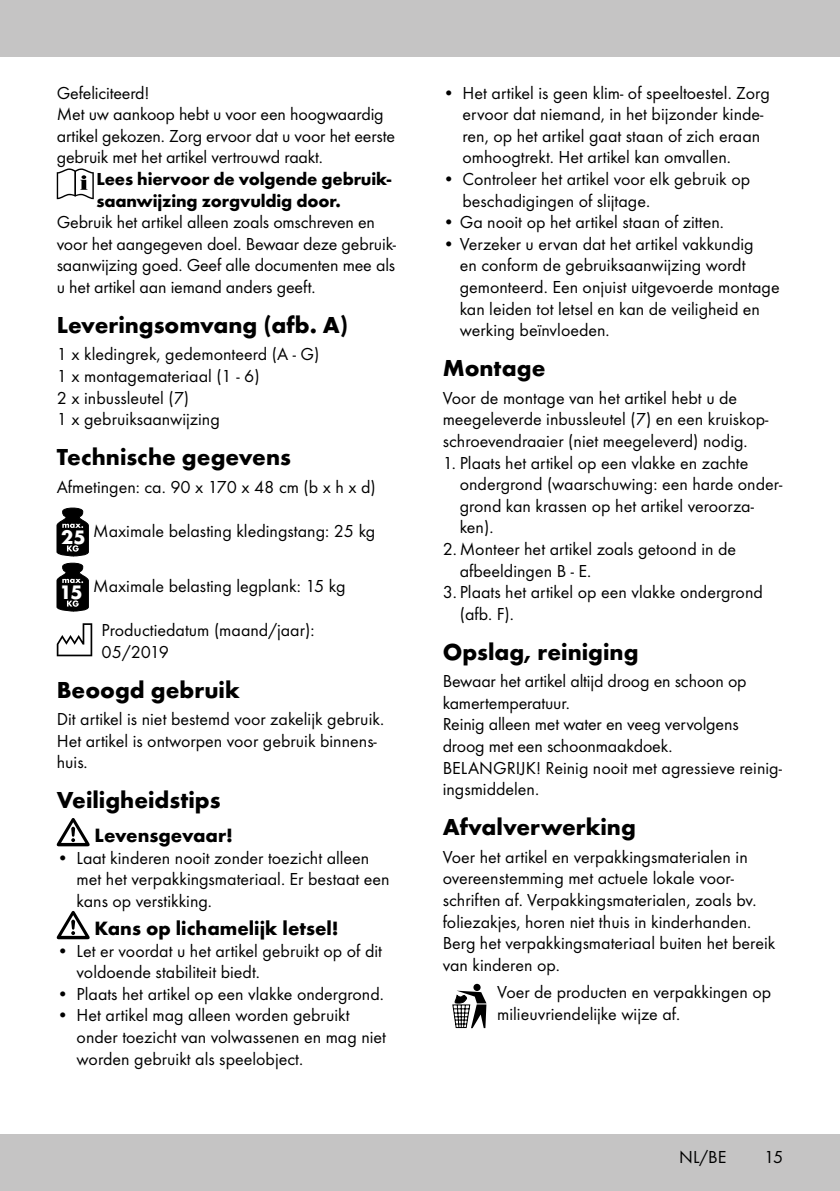
<style>
.page{position:relative;width:840px;height:1191px;background:#fff}
.page>*{position:absolute;margin:0;border:0;box-sizing:border-box;transform-origin:0 0}
.t1{font:700 24px "Futura TOT";color:#000}
.t2{font:700 20px "Futura TOT";color:#000}
.t3{font:18px/21.6px "Futura TOT Boo";color:#000}
.t4{font:700 18px/21.6px "Futura TOT";letter-spacing:-.01em;color:#000}
.s1{font-family:"Futura TOT";font-weight:700;font-size:20.2px;color:#fff}
</style>
<div class="page">
<div style="left:0;top:1134px;width:839px;height:57px;background:#c5c4c4"></div>
<div style="left:0;top:0;width:839px;height:57px;background:#c5c4c4"></div>
<svg style="left:473px;top:983px;width:7px;height:8px"></svg>
<svg style="left:452px;top:990px;width:34px;height:38px"></svg>
<svg style="left:57px;top:168px;width:37px;height:31px"></svg>
<svg style="left:57px;top:508px;width:32px;height:48px"></svg>
<svg style="left:57px;top:563px;width:32px;height:48px"></svg>
<svg style="left:57px;top:623px;width:35px;height:33px"></svg>
<svg style="left:57px;top:818px;width:33px;height:28px"></svg>
<svg style="left:57px;top:911px;width:33px;height:28px"></svg>
<p class="t3" style="left:57px;top:82px;width:339px">Gefeliciteerd!<br>Met uw aankoop hebt u voor een hoogwaardig artikel gekozen. Zorg ervoor dat u voor het eerste gebruik met het artikel vertrouwd raakt.</p>
<p class="t4" style="left:96px;top:168px;width:296px">Lees hiervoor de volgende gebruik&shy;saanwijzing zorgvuldig door.</p>
<p class="t3" style="left:57px;top:211px;width:341px">Gebruik het artikel alleen zoals omschreven en voor het aangegeven doel. Bewaar deze gebruik&shy;saanwijzing goed. Geef alle documenten mee als u het artikel aan iemand anders geeft.</p>
<h1 class="t1" style="left:57px;top:310px;width:293px">Leveringsomvang (afb. A)</h1>
<p class="t3" style="left:57px;top:343px;width:264px">1 x kledingrek, gedemonteerd (A - G)<br>1 x montagemateriaal (1 - 6)<br>2 x inbussleutel (7)<br>1 x gebruiksaanwijzing</p>
<h1 class="t1" style="left:57px;top:442px;width:235px">Technische gegevens</h1>
<p class="t3" style="left:57px;top:476px;width:320px">Afmetingen: ca. 90 x 170 x 48 cm (b x h x d)</p>
<p class="t3" style="left:61px;top:519px;width:315px"><span class="s1">25</span> Maximale belasting kledingstang: 25 kg</p>
<p class="t3" style="left:59px;top:574px;width:287px"><span class="s1">15</span> Maximale belasting legplank: 15 kg</p>
<p class="t3" style="left:101px;top:619px;width:214px">Productiedatum (maand/jaar):<br>05/2019</p>
<h1 class="t1" style="left:57px;top:675px;width:184px">Beoogd gebruik</h1>
<p class="t3" style="left:57px;top:708px;width:329px">Dit artikel is niet bestemd voor zakelijk gebruik.<br>Het artikel is ontworpen voor gebruik binnens&shy;huis.</p>
<h1 class="t1" style="left:57px;top:785px;width:165px">Veiligheidstips</h1>
<p class="t2" style="left:95px;top:823px;width:140px">Levensgevaar!</p>
<p class="t3" style="left:77px;top:846px;width:314px;text-indent:-20px">• Laat kinderen nooit zonder toezicht alleen met het verpakkingsmateriaal. Er bestaat een kans op verstikking.</p>
<p class="t2" style="left:95px;top:916px;width:245px">Kans op lichamelijk letsel!</p>
<p class="t3" style="left:77px;top:939px;width:307px;text-indent:-20px">• Let er voordat u het artikel gebruikt op of dit voldoende stabiliteit biedt.</p>
<p class="t3" style="left:57px;top:983px;width:328px">• Plaats het artikel op een vlakke ondergrond.</p>
<p class="t3" style="left:77px;top:1004px;width:311px;text-indent:-20px">• Het artikel mag alleen worden gebruikt onder toezicht van volwassenen en mag niet worden gebruikt als speelobject.</p>
<p class="t3" style="left:462px;top:82px;width:308px;text-indent:-20px">• Het artikel is geen klim- of speeltoestel. Zorg ervoor dat niemand, in het bijzonder kinde&shy;ren, op het artikel gaat staan of zich eraan omhoogtrekt. Het artikel kan omvallen.</p>
<p class="t3" style="left:462px;top:168px;width:289px;text-indent:-20px">• Controleer het artikel voor elk gebruik op beschadigingen of slijtage.</p>
<p class="t3" style="left:442px;top:211px;width:282px">• Ga nooit op het artikel staan of zitten.</p>
<p class="t3" style="left:459px;top:233px;width:321px;text-indent:-17px">• Verzeker u ervan dat het artikel vakkundig<br>en conform de gebruiksaanwijzing wordt gemonteerd. Een onjuist uitgevoerde montage kan leiden tot letsel en kan de veiligheid en werking beïnvloeden.</p>
<h1 class="t1" style="left:442px;top:353px;width:104px">Montage</h1>
<p class="t3" style="left:442px;top:387px;width:327px">Voor de montage van het artikel hebt u de meegeleverde inbussleutel (7) en een kruiskop&shy;schroevendraaier (niet meegeleverd) nodig.</p>
<p class="t3" style="left:459px;top:451px;width:324px;text-indent:-17px">1. Plaats het artikel op een vlakke en zachte ondergrond (waarschuwing: een harde onder&shy;grond kan krassen op het artikel veroorza&shy;ken).</p>
<p class="t3" style="left:459px;top:538px;width:278px;text-indent:-17px">2. Monteer het artikel zoals getoond in de afbeeldingen B - E.</p>
<p class="t3" style="left:459px;top:581px;width:304px;text-indent:-17px">3. Plaats het artikel op een vlakke ondergrond (afb. F).</p>
<h1 class="t1" style="left:442px;top:637px;width:197px">Opslag, reiniging</h1>
<p class="t3" style="left:442px;top:670px;width:340px">Bewaar het artikel altijd droog en schoon op kamertemperatuur.<br>Reinig alleen met water en veeg vervolgens droog met een schoonmaakdoek.<br>BELANGRIJK! Reinig nooit met agressieve reinig&shy;ingsmiddelen.</p>
<h1 class="t1" style="left:442px;top:812px;width:194px">Afvalverwerking</h1>
<p class="t3" style="left:442px;top:845px;width:334px">Voer het artikel en verpakkingsmaterialen in overeenstemming met actuele lokale voor&shy;schriften af. Verpakkingsmaterialen, zoals bv. foliezakjes, horen niet thuis in kinderhanden.<br>Berg het verpakkingsmateriaal buiten het bereik van kinderen op.</p>
<p class="t3" style="left:497px;top:981px;width:275px">Voer de producten en verpakkingen op milieuvriendelijke wijze af.</p>
<p class="t3" style="left:678px;top:1146px;width:49px">NL/BE</p>
<p class="t3" style="left:763px;top:1146px;width:20px">15</p>
</div>
